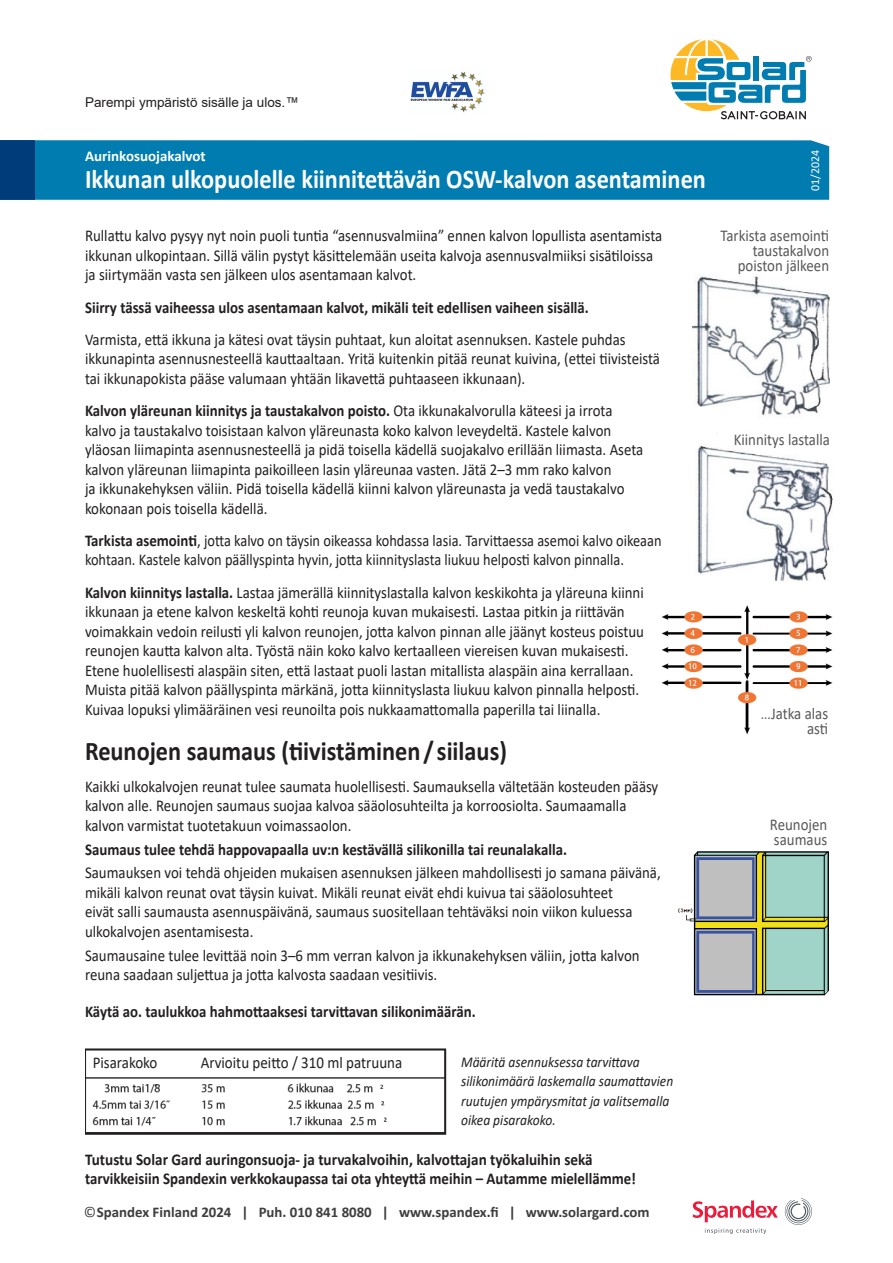
<style>
.page{position:relative;width:893px;height:1263px;background:#fff}
.page>*{position:absolute;margin:0;border:0;box-sizing:border-box;transform-origin:0 0}
.t1{font:700 27px "Calibri";color:#fff;scale:.9 1}
.t2{font:700 27px "Calibri";color:#231f20;scale:.9 1}
.t3{font:16.5px/19.5px "Calibri";color:#231f20;scale:.9 1}
.t4{font:700 16.5px "Calibri";color:#231f20;scale:.9 1}
.t5{font:700 16.5px/19.5px "Calibri";color:#231f20;scale:.92 1}
.t6{font:16.5px/15px "Calibri";color:#57585a;text-align:right;scale:.9 1}
.t7{font:16.5px "Calibri";color:#231f20;scale:.91 1}
.t8{font:italic 15px/19.5px "Calibri";color:#231f20;scale:.9 1}
.t9{font:700 15px "Calibri";color:#fff}
.t10{font:700 14.85px "Calibri";color:#3e3e3f}
.t11{font:13.5px "Arial";color:#231f20}
.t12{font:12px "Calibri";color:#fff}
.s1{font-weight:700}
.s2{font-weight:400}
.s3{font-size:15px}
</style>
<div class="page">
<img style="left:410px;top:71px;width:75px;height:42px">
<img style="left:661px;top:605px;width:172px;height:130px">
<div style="left:35px;top:140px;width:794px;height:60px;background:#007cb1"></div>
<div style="left:0;top:140px;width:35px;height:60px;background:#003c7a"></div>
<img style="left:85px;top:1048px;width:362px;height:87px">
<img style="left:697px;top:445px;width:135px;height:137px">
<img style="left:692px;top:274px;width:137px;height:142px">
<div style="left:753px;top:706px;width:88px;height:36px;background:#fff"></div>
<img style="left:678px;top:851px;width:151px;height:145px">
<svg style="left:705px;top:1228px;width:61px;height:6px"></svg>
<svg style="left:785px;top:1198px;width:27px;height:27px"></svg>
<svg style="left:693px;top:1200px;width:85px;height:22px"></svg>
<svg style="left:671px;top:39px;width:141px;height:80px"></svg>
<div style="left:93px;top:1057px;width:330px;height:18px;background:#fff"></div>
<p class="t11" style="left:85px;top:93px;width:215px">Parempi ympäristö sisälle ja ulos.™</p>
<p class="t9" style="left:85px;top:145px;width:122px">Aurinkosuojakalvot</p>
<p class="t1" style="left:85px;top:160px;width:691px">Ikkunan ulkopuolelle kiinnitettävän OSW-kalvon asentaminen</p>
<p class="t3" style="left:85px;top:226px;width:643px">Rullattu kalvo pysyy nyt noin puoli tuntia “asennusvalmiina” ennen kalvon lopullista asentamista ikkunan ulkopintaan. Sillä välin pystyt käsittelemään useita kalvoja asennusvalmiiksi sisätiloissa ja siirtymään vasta sen jälkeen ulos asentamaan kalvot.</p>
<p class="t4" style="left:85px;top:295px;width:561px">Siirry tässä vaiheessa ulos asentamaan kalvot, mikäli teit edellisen vaiheen sisällä.</p>
<p class="t3" style="left:85px;top:329px;width:640px">Varmista, että ikkuna ja kätesi ovat täysin puhtaat, kun aloitat asennuksen. Kastele puhdas ikkunapinta asennusnesteellä kauttaaltaan. Yritä kuitenkin pitää reunat kuivina, (ettei tiivisteistä tai ikkunapokista pääse valumaan yhtään likavettä puhtaaseen ikkunaan).</p>
<p class="t3" style="left:85px;top:400px;width:622px"><span class="s1">Kalvon yläreunan kiinnitys ja taustakalvon poisto.</span> Ota ikkunakalvorulla käteesi ja irrota kalvo ja taustakalvo toisistaan kalvon yläreunasta koko kalvon leveydeltä. Kastele kalvon yläosan liimapinta asennusnesteellä ja pidä toisella kädellä suojakalvo erillään liimasta. Aseta kalvon yläreunan liimapinta paikoilleen lasin yläreunaa vasten. Jätä 2–3 mm rako kalvon<br>ja ikkunakehyksen väliin. Pidä toisella kädellä kiinni kalvon yläreunasta ja vedä taustakalvo kokonaan pois toisella kädellä.</p>
<p class="t3" style="left:85px;top:530px;width:642px"><span class="s1">Tarkista asemointi</span>, jotta kalvo on täysin oikeassa kohdassa lasia. Tarvittaessa asemoi kalvo oikeaan kohtaan. Kastele kalvon päällyspinta hyvin, jotta kiinnityslasta liukuu helposti kalvon pinnalla.</p>
<p class="t3" style="left:85px;top:582px;width:623px"><span class="s1">Kalvon kiinnitys lastalla.</span> Lastaa jämerällä kiinnityslastalla kalvon keskikohta ja yläreuna kiinni ikkunaan ja etene kalvon keskeltä kohti reunoja kuvan mukaisesti. Lastaa pitkin ja riittävän voimakkain vedoin reilusti yli kalvon reunojen, jotta kalvon pinnan alle jäänyt kosteus poistuu reunojen kautta kalvon alta. Työstä näin koko kalvo kertaalleen viereisen kuvan mukaisesti.<br>Etene huolellisesti alaspäin siten, että lastaat puoli lastan mitallista alaspäin aina kerrallaan.<br>Muista pitää kalvon päällyspinta märkänä, jotta kiinnityslasta liukuu kalvon pinnalla helposti.<br>Kuivaa lopuksi ylimääräinen vesi reunoilta pois nukkaamattomalla paperilla tai liinalla.</p>
<p class="t2" style="left:85px;top:731px;width:470px">Reunojen saumaus (tiivistäminen / siilaus)</p>
<p class="t3" style="left:85px;top:776px;width:638px">Kaikki ulkokalvojen reunat tulee saumata huolellisesti. Saumauksella vältetään kosteuden pääsy kalvon alle. Reunojen saumaus suojaa kalvoa sääolosuhteilta ja korroosiolta. Saumaamalla kalvon varmistat tuotetakuun voimassaolon.</p>
<p class="t4" style="left:85px;top:837px;width:537px">Saumaus tulee tehdä happovapaalla uv:n kestävällä silikonilla tai reunalakalla.</p>
<p class="t3" style="left:85px;top:863px;width:641px">Saumauksen voi tehdä ohjeiden mukaisen asennuksen jälkeen mahdollisesti jo samana päivänä, mikäli kalvon reunat ovat täysin kuivat. Mikäli reunat eivät ehdi kuivua tai sääolosuhteet<br>eivät salli saumausta asennuspäivänä, saumaus suositellaan tehtäväksi noin viikon kuluessa ulkokalvojen asentamisesta.</p>
<p class="t3" style="left:85px;top:945px;width:618px">Saumausaine tulee levittää noin 3–6 mm verran kalvon ja ikkunakehyksen väliin, jotta kalvon reuna saadaan suljettua ja jotta kalvosta saadaan vesitiivis.</p>
<p class="t4" style="left:85px;top:999px;width:436px">Käytä ao. taulukkoa hahmottaaksesi tarvittavan silikonimäärän.</p>
<p class="t7" style="left:93px;top:1051px;width:73px">Pisarakoko</p>
<p class="t7" style="left:201px;top:1051px;width:223px">Arvioitu peitto / 310 ml patruuna</p>
<p class="t8" style="left:461px;top:1051px;width:237px">Määritä asennuksessa tarvittava silikonimäärä laskemalla saumattavien ruutujen ympärysmitat ja valitsemalla oikea pisarakoko.</p>
<p class="t5" style="left:85px;top:1149px;width:600px">Tutustu Solar Gard auringonsuoja- ja turvakalvoihin, kalvottajan työkaluihin sekä tarvikkeisiin Spandexin verkkokaupassa tai ota yhteyttä meihin – Autamme mielellämme!</p>
<p class="t10" style="left:84px;top:1201px;width:567px"><span class="s2">©</span>Spandex Finland 2024 | Puh. 010 841 8080 | www.spandex.fi | www.solargard.com</p>
<p class="t12" style="left:807px;top:191px;width:43px;rotate:-90deg">01/2024</p>
<p class="t6" style="left:720px;top:228px;width:122px">Tarkista asemointi taustakalvon poiston jälkeen</p>
<p class="t6" style="left:734px;top:431px;width:108px">Kiinnitys lastalla</p>
<p class="t6" style="left:761px;top:705px;width:76px"><span class="s3">...</span>Jatka alas asti</p>
<p class="t6" style="left:770px;top:816px;width:65px;text-align:left">Reunojen saumaus</p>
</div>
